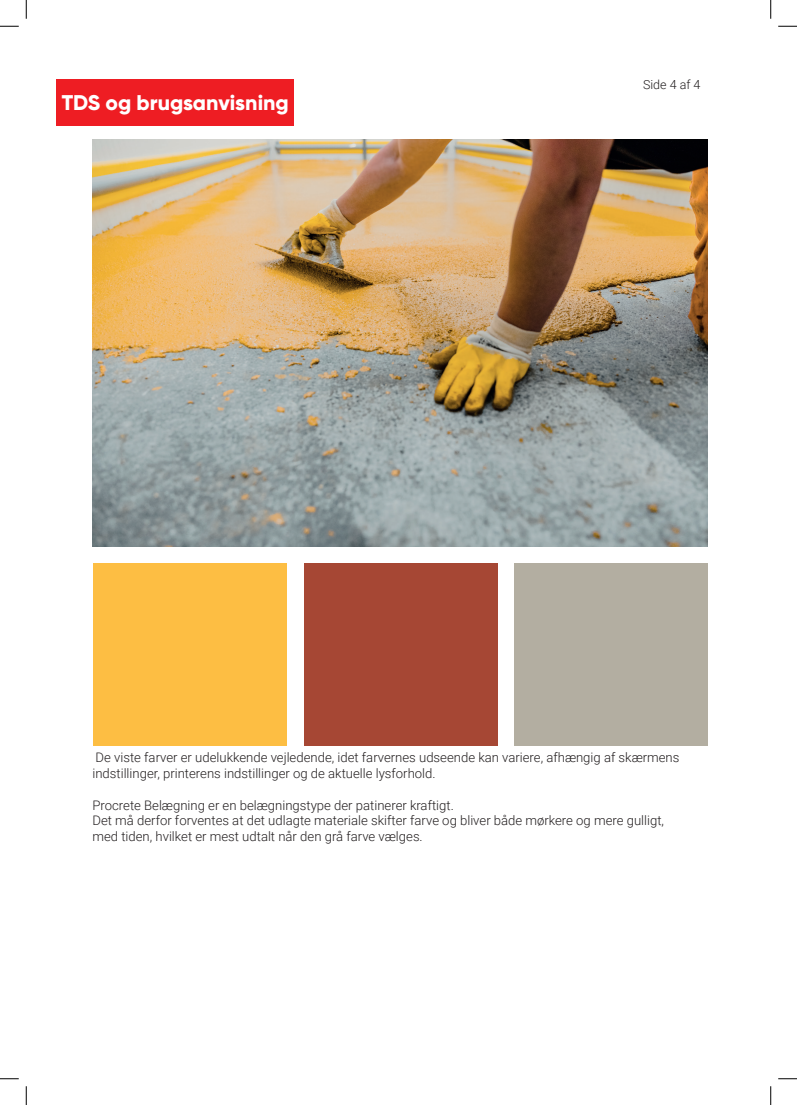
<style>
.page{position:relative;width:797px;height:1105px;background:#fff}
.page>*{position:absolute;margin:0;border:0;box-sizing:border-box;transform-origin:0 0}
.t1{font:800 21.25px "Gilroy";color:#fff}
.t2{font:300 13.12px/15.8px "Roboto";color:#231f20}
.t3{font:300 12.5px "Roboto";color:#231f20}
</style>
<div class="page">
<img style="left:92px;top:139px;width:615px;height:407px">
<div style="left:305px;top:563px;width:193px;height:183px;background:#a64734"></div>
<div style="left:93px;top:563px;width:193px;height:183px;background:#fdbe43"></div>
<div style="left:514px;top:563px;width:193px;height:183px;background:#b3aea1"></div>
<div style="left:56px;top:79px;width:237px;height:46px;background:#ee1d23"></div>
<svg style="left:0;top:25px;width:19px;height:2px"></svg>
<svg style="left:778px;top:25px;width:19px;height:2px"></svg>
<svg style="left:0;top:1078px;width:19px;height:1px"></svg>
<svg style="left:778px;top:1078px;width:19px;height:1px"></svg>
<svg style="left:25px;top:0;width:2px;height:19px"></svg>
<svg style="left:25px;top:1086px;width:2px;height:19px"></svg>
<svg style="left:770px;top:0;width:1px;height:19px"></svg>
<svg style="left:770px;top:1086px;width:1px;height:19px"></svg>
<h1 class="t1" style="left:62px;top:90px;width:229px">TDS og brugsanvisning</h1>
<p class="t3" style="left:643px;top:76px;width:59px">Side 4 af 4</p>
<p class="t2" style="left:92px;top:749px;width:588px">De viste farver er udelukkende vejledende, idet farvernes udseende kan variere, afhængig af skærmens indstillinger, printerens indstillinger og de aktuelle lysforhold.</p>
<p class="t2" style="left:92px;top:796px;width:573px">Procrete Belægning er en belægningstype der patinerer kraftigt.<br>Det må derfor forventes at det udlagte materiale skifter farve og bliver både mørkere og mere gulligt, med tiden, hvilket er mest udtalt når den grå farve vælges.</p>
</div>
